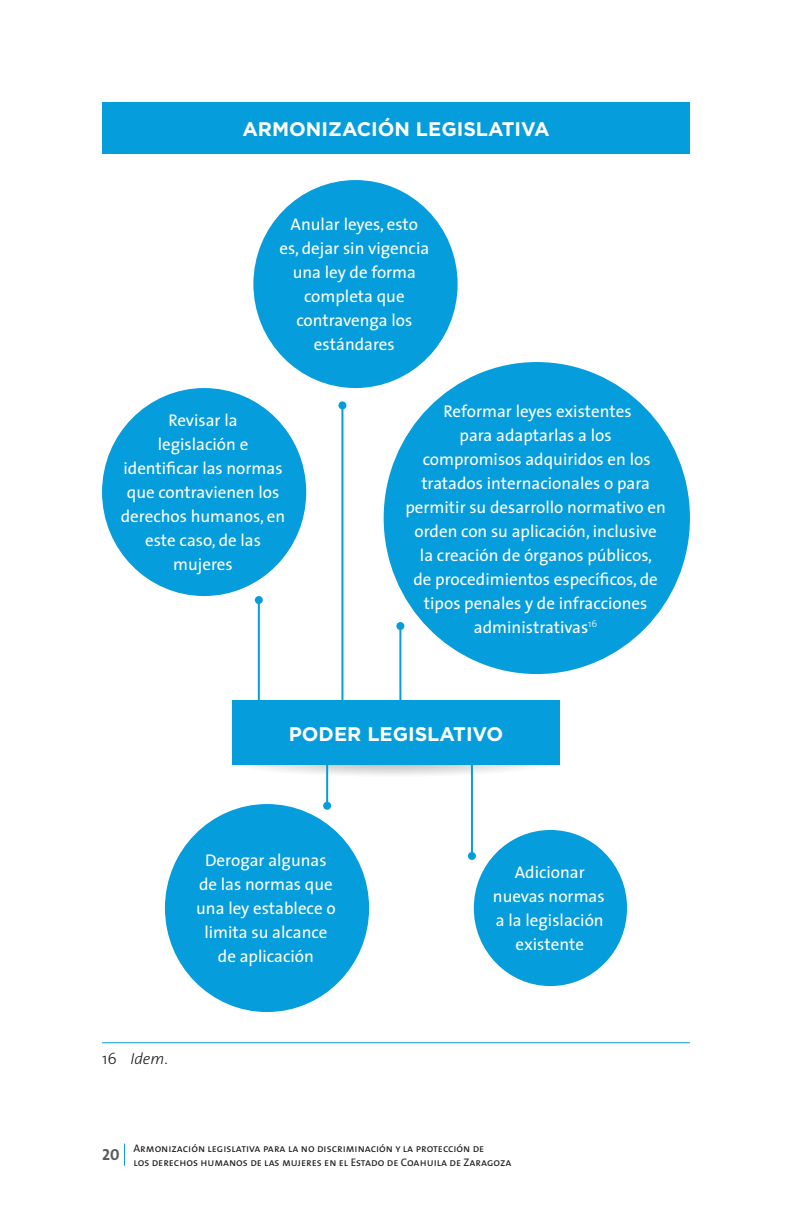
<style>
.page{position:relative;width:792px;height:1224px;background:#fff}
.page>*{position:absolute;margin:0;border:0;box-sizing:border-box;transform-origin:0 0}
.t1{font:700 19.6px "Gotham";color:#fff}
.t2{font:17px/24px "The Sans";color:#fff;text-align:center}
.t3{font:italic 300 16px "The Sans";color:#231f20}
.t4{font:16px "The Sans Bold Caps";color:#57585a}
.t5{font:11px/14px "The Sans Caps";color:#231f20}
.s1{font-style:normal}
</style>
<div class="page">
<svg style="left:124px;top:1144px;width:1px;height:22px"></svg>
<hr style="left:102px;top:1042px;width:588px;height:1px;background:#069ddc">
<div style="left:102px;top:388px;width:204px;height:208px;background:#069ddc;border-radius:50%"></div>
<div style="left:253px;top:180px;width:205px;height:208px;background:#069ddc;border-radius:50%"></div>
<div style="left:384px;top:362px;width:306px;height:312px;background:#069ddc;border-radius:50%"></div>
<div style="left:165px;top:804px;width:204px;height:208px;background:#069ddc;border-radius:50%"></div>
<div style="left:474px;top:830px;width:153px;height:156px;background:#069ddc;border-radius:50%"></div>
<hr style="left:258px;top:600px;width:2px;height:134px;background:#069ddc">
<div style="left:255px;top:596px;width:8px;height:8px;background:#069ddc;border-radius:50%"></div>
<hr style="left:399px;top:626px;width:2px;height:108px;background:#069ddc">
<div style="left:396px;top:622px;width:8px;height:8px;background:#069ddc;border-radius:50%"></div>
<hr style="left:341px;top:405px;width:2px;height:304px;background:#069ddc">
<div style="left:338px;top:401px;width:8px;height:8px;background:#069ddc;border-radius:50%"></div>
<div style="left:102px;top:102px;width:588px;height:52px;background:#069ddc"></div>
<img style="left:232px;top:741px;width:327px;height:37px">
<div style="left:233px;top:700px;width:326px;height:64px;background:#069ddc"></div>
<hr style="left:326px;top:747px;width:2px;height:59px;background:#069ddc">
<div style="left:323px;top:802px;width:8px;height:8px;background:#069ddc;border-radius:50%"></div>
<hr style="left:471px;top:752px;width:2px;height:104px;background:#069ddc">
<div style="left:468px;top:852px;width:8px;height:8px;background:#069ddc;border-radius:50%"></div>
<p class="t1" style="left:242px;top:118px;width:309px">ARMONIZACIÓN LEGISLATIVA</p>
<p class="t2" style="left:279px;top:212px;width:151px">Anular leyes, esto es, dejar sin vigencia una ley de forma completa que contravenga los estándares</p>
<p class="t2" style="left:121px;top:408px;width:166px">Revisar la<br>legislación e identificar las normas que contravienen los derechos humanos, en este caso, de las mujeres</p>
<p class="t2" style="left:405px;top:398px;width:262px">Reformar leyes existentes<br>para adaptarlas a los<br>compromisos adquiridos en los tratados internacionales o para permitir su desarrollo normativo en orden con su aplicación, inclusive<br>la creación de órganos públicos,<br>de procedimientos específicos, de tipos penales y de infracciones administrativas<sup>16</sup></p>
<p class="t1" style="left:289px;top:722px;width:216px">PODER LEGISLATIVO</p>
<p class="t2" style="left:196px;top:848px;width:141px">Derogar algunas de las normas que una ley establece o limita su alcance de aplicación</p>
<p class="t2" style="left:493px;top:860px;width:113px">Adicionar nuevas normas a la legislación existente</p>
<p class="t3" style="left:102px;top:1046px;width:67px"><span class="s1">16</span> Idem<span class="s1">.</span></p>
<p class="t4" style="left:102px;top:1142px;width:19px">20</p>
<p class="t5" style="left:133px;top:1140px;width:380px">Armonización legislativa para la no discriminación y la protección de<br>los derechos humanos de las mujeres en el Estado de Coahuila de Zaragoza</p>
</div>
